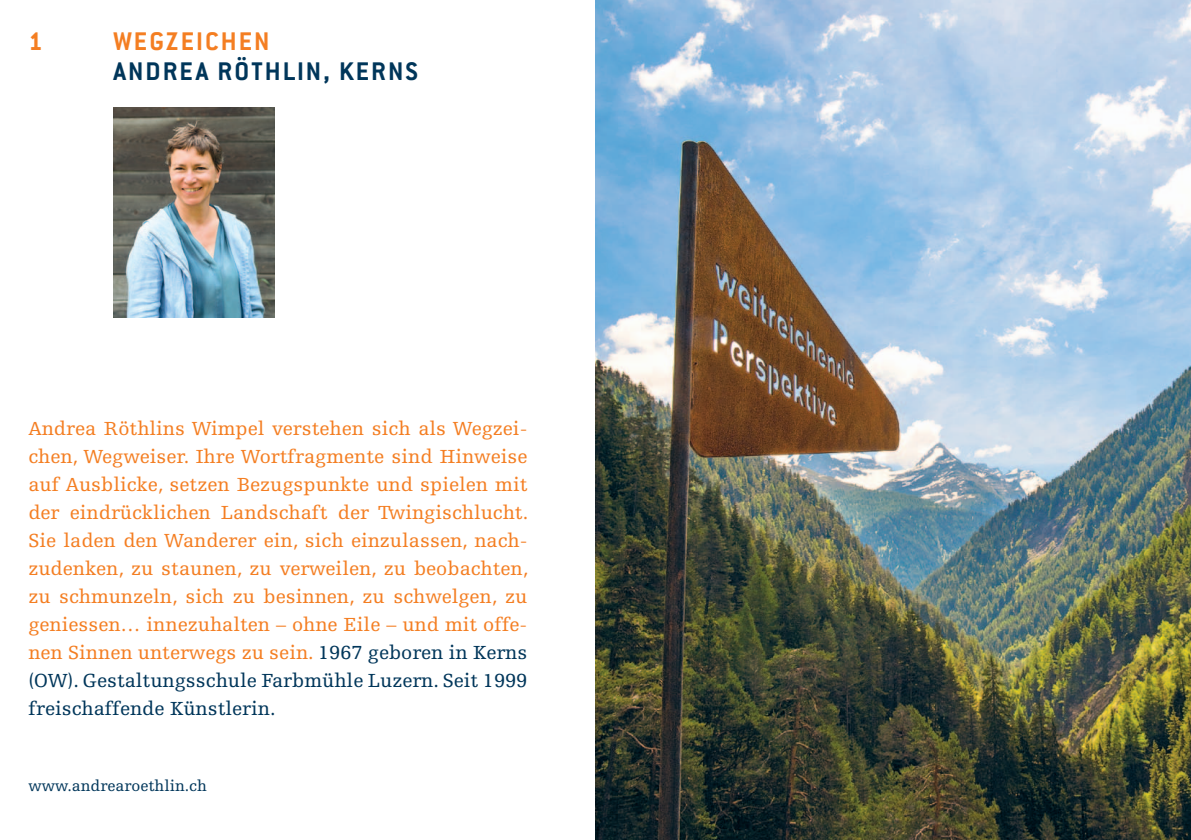
<style>
.page{position:relative;width:1191px;height:840px;background:#fff}
.page>*{position:absolute;margin:0;border:0;box-sizing:border-box;transform-origin:0 0}
.t1{font:700 28px "Conduit ITC";letter-spacing:.075em;color:#00365a}
.t2{font:700 28px "Conduit ITC";letter-spacing:.075em;color:#f47e22}
.t3{font:20px/28px "Egyptienne F";color:#f47e22;text-align:justify}
.t4{font:16px "Egyptienne F";color:#00365a}
.s1{color:#00365a}
</style>
<div class="page">
<img style="left:595px;top:0;width:596px;height:839px">
<img style="left:113px;top:108px;width:161px;height:210px">
<h1 class="t2" style="left:28px;top:25px;width:16px">1</h1>
<h1 class="t2" style="left:113px;top:25px;width:154px">WEGZEICHEN</h1>
<h1 class="t1" style="left:113px;top:55px;width:32px">ANDR</h1>
<h1 class="t1" style="left:179px;top:55px;width:240px">EA RÖTHLIN, KERNS</h1>
<p class="t3" style="left:28px;top:414px;width:501px">Andrea Röthlins Wimpel verstehen sich als Wegzei&shy;chen, Wegweiser. Ihre Wortfragmente sind Hinweise auf Ausblicke, setzen Bezugspunkte und spielen mit der eindrücklichen Landschaft der Twingischlucht.<br>Sie laden den Wanderer ein, sich einzulassen, nach&shy;zudenken, zu staunen, zu verweilen, zu beobachten, zu schmunzeln, sich zu besinnen, zu schwelgen, zu geniessen… innezuhalten – ohne Eile – und mit offe&shy;nen Sinnen unterwegs zu sein. <span class="s1">1967 geboren in Kerns (OW). Gestaltungsschule Farbmühle Luzern. Seit 1999 freischaffende Künstlerin.</span></p>
<p class="t4" style="left:28px;top:777px;width:180px">www.andrearoethlin.ch</p>
</div>
